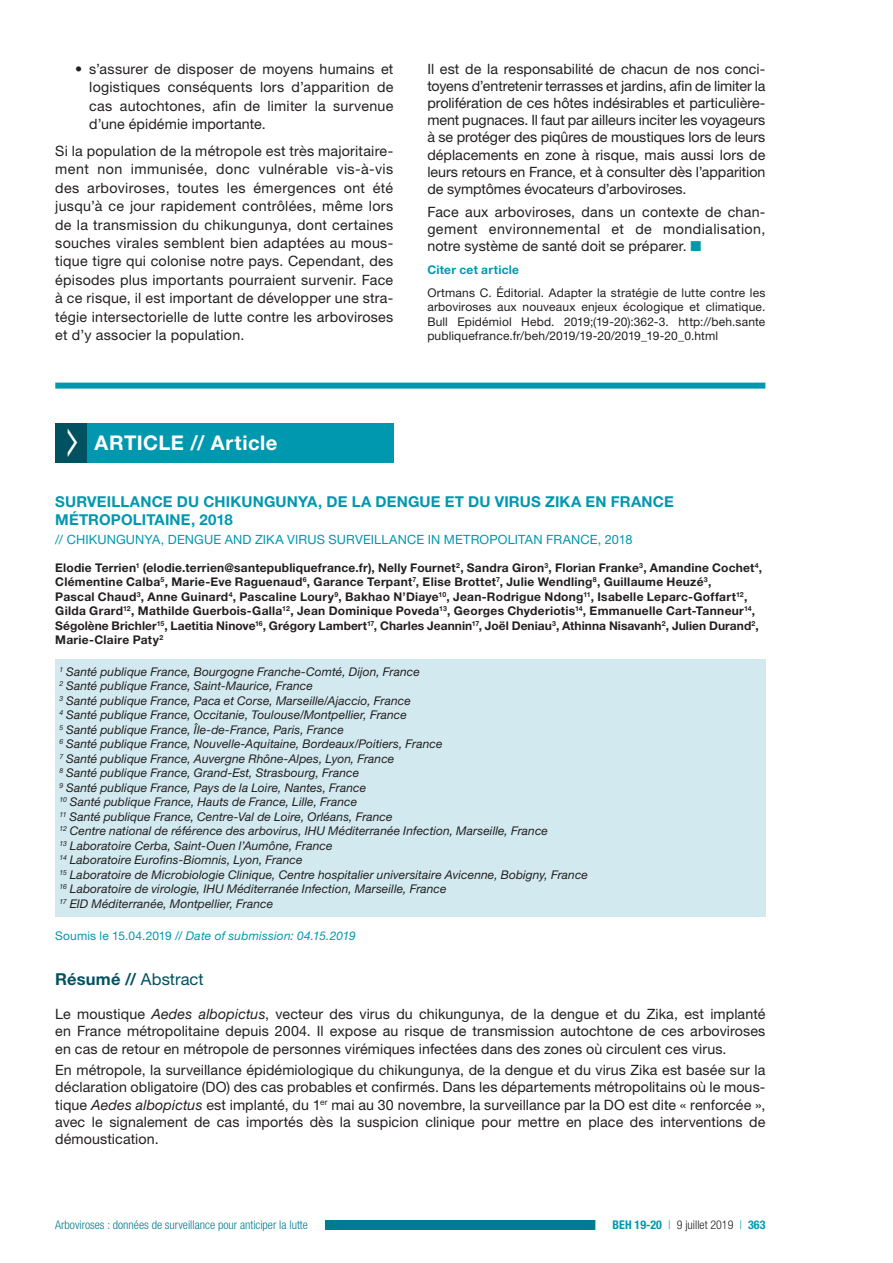
<style>
.page{position:relative;width:893px;height:1263px;background:#fff}
.page>*{position:absolute;margin:0;border:0;box-sizing:border-box;transform-origin:0 0}
.t1{font:700 20.25px "Helvetica Neue LT Std";letter-spacing:.025em;color:#fff}
.t2{font:700 16.5px "Helvetica Neue LT Std";letter-spacing:.01em;color:#005260}
.t3{font:700 15px/18.1px "Helvetica Neue LT Std";letter-spacing:.01em;color:#0098af}
.t4{font:14.25px/18.5px "Helvetica Neue LT Std";letter-spacing:.005em;color:#231f20;text-align:justify}
.t5{font:12.75px "Helvetica Neue LT Std";letter-spacing:.01em;color:#0098af}
.t6{font:italic 12px/14.5px "Helvetica Neue LT Std";letter-spacing:.005em;color:#231f20}
.t7{font:700 12px/14.5px "Helvetica Neue LT Std";letter-spacing:.02em;color:#231f20}
.t8{font:12px/14.4px "Helvetica Neue LT Std";letter-spacing:.01em;color:#231f20;text-align:justify}
.t9{font:300 condensed 12px "Helvetica Neue LT Std";color:#007c8f}
.t10{font:italic 12px "Helvetica Neue LT Std";letter-spacing:.015em;color:#0098af}
.t11{font:300 condensed 12px "Helvetica Neue LT Std";color:#231f20}
.t12{font:700 12px "Helvetica Neue LT Std";letter-spacing:.025em;color:#0098af}
.s1{color:#0098af}
.s2{font-style:normal}
.s3{font-weight:400}
.s4{font-style:italic}
.s5{font-weight:700;color:#0098af}
</style>
<div class="page">
<div style="left:55px;top:1220px;width:596px;height:10px;background:#007c8f"></div>
<div style="left:38px;top:1218px;width:287px;height:13px;background:#fff"></div>
<div style="left:595px;top:1219px;width:188px;height:12px;background:#fff"></div>
<div style="left:87px;top:423px;width:306px;height:39px;background:#0098af"></div>
<div style="left:55px;top:659px;width:710px;height:257px;background:#d2eaef"></div>
<div style="left:55px;top:383px;width:710px;height:6px;background:#0098af"></div>
<div style="left:55px;top:423px;width:32px;height:39px;background:#005260"></div>
<p class="t4" style="left:89px;top:59px;width:306px;text-indent:-14px">• s’assurer de disposer de moyens humains et logistiques conséquents lors d’apparition de cas autochtones, afin de limiter la survenue d’une épidémie importante.</p>
<p class="t4" style="left:55px;top:142px;width:340px">Si la population de la métropole est très majoritaire&shy;ment non immunisée, donc vulnérable vis-à-vis des arboviroses, toutes les émergences ont été jusqu’à ce jour rapidement contrôlées, même lors de la transmission du chikungunya, dont certaines souches virales semblent bien adaptées au mous&shy;tique tigre qui colonise notre pays. Cependant, des épisodes plus importants pourraient survenir. Face à ce risque, il est important de développer une stra&shy;tégie intersectorielle de lutte contre les arboviroses et d’y associer la population.</p>
<p class="t4" style="left:427px;top:60px;width:340px;line-height:17.1px">Il est de la responsabilité de chacun de nos conci&shy;toyens d’entretenir terrasses et jardins, afin de limiter la prolifération de ces hôtes indésirables et particulière&shy;ment pugnaces. Il faut par ailleurs inciter les voyageurs à se protéger des piqûres de moustiques lors de leurs déplacements en zone à risque, mais aussi lors de leurs retours en France, et à consulter dès l’apparition de symptômes évocateurs d’arboviroses.</p>
<p class="t4" style="left:427px;top:203px;width:340px;line-height:17.1px">Face aux arboviroses, dans un contexte de chan&shy;gement environnemental et de mondialisation, notre système de santé doit se préparer. <span class="s1">■</span></p>
<p class="t12" style="left:427px;top:262px;width:93px">Citer cet article</p>
<p class="t8" style="left:427px;top:285px;width:340px">Ortmans C. Éditorial. Adapter la stratégie de lutte contre les arboviroses aux nouveaux enjeux écologique et climatique.<br>Bull Epidémiol Hebd. 2019;(19-20):362-3. http://beh.sante publiquefrance.fr/beh/2019/19-20/2019_19-20_0.html</p>
<h1 class="t1" style="left:95px;top:430px;width:184px">ARTICLE // Article</h1>
<p class="t3" style="left:55px;top:492px;width:620px">SURVEILLANCE DU CHIKUNGUNYA, DE LA DENGUE ET DU VIRUS ZIKA EN FRANCE<br>MÉTROPOLITAINE, 2018</p>
<p class="t5" style="left:55px;top:532px;width:579px">// CHIKUNGUNYA, DENGUE AND ZIKA VIRUS SURVEILLANCE IN METROPOLITAN FRANCE, 2018</p>
<p class="t7" style="left:55px;top:560px;width:708px">Elodie Terrien<sup>1</sup> (elodie.terrien@santepubliquefrance.fr), Nelly Fournet<sup>2</sup>, Sandra Giron<sup>3</sup>, Florian Franke<sup>3</sup>, Amandine Cochet<sup>4</sup>, Clémentine Calba<sup>5</sup>, Marie-Eve Raguenaud<sup>6</sup>, Garance Terpant<sup>7</sup>, Elise Brottet<sup>7</sup>, Julie Wendling<sup>8</sup>, Guillaume Heuzé<sup>3</sup>,<br>Pascal Chaud<sup>3</sup>, Anne Guinard<sup>4</sup>, Pascaline Loury<sup>9</sup>, Bakhao N’Diaye<sup>10</sup>, Jean-Rodrigue Ndong<sup>11</sup>, Isabelle Leparc-Goffart<sup>12</sup>, Gilda Grard<sup>12</sup>, Mathilde Guerbois-Galla<sup>12</sup>, Jean Dominique Poveda<sup>13</sup>, Georges Chyderiotis<sup>14</sup>, Emmanuelle Cart-Tanneur<sup>14</sup>, Ségolène Brichler<sup>15</sup>, Laetitia Ninove<sup>16</sup>, Grégory Lambert<sup>17</sup>, Charles Jeannin<sup>17</sup>, Joël Deniau<sup>3</sup>, Athinna Nisavanh<sup>2</sup>, Julien Durand<sup>2</sup>, Marie-Claire Paty<sup>2</sup></p>
<p class="t6" style="left:60px;top:664px;width:530px"><sup>1</sup> Santé publique France, Bourgogne Franche-Comté, Dijon, France<br><sup>2</sup> Santé publique France, Saint-Maurice, France<br><sup>3</sup> Santé publique France, Paca et Corse, Marseille/Ajaccio, France<br><sup>4</sup> Santé publique France, Occitanie, Toulouse/Montpellier, France<br><sup>5</sup> Santé publique France, Île-de-France, Paris, France<br><sup>6</sup> Santé publique France, Nouvelle-Aquitaine, Bordeaux/Poitiers, France<br><sup>7</sup> Santé publique France, Auvergne Rhône-Alpes, Lyon, France<br><sup>8</sup> Santé publique France, Grand-Est, Strasbourg, France<br><sup>9</sup> Santé publique France, Pays de la Loire, Nantes, France<br><sup>10</sup> Santé publique France, Hauts de France, Lille, France<br><sup>11</sup> Santé publique France, Centre-Val de Loire, Orléans, France<br><sup>12</sup> Centre national de référence des arbovirus, IHU Méditerranée Infection, Marseille, France<br><sup>13</sup> Laboratoire Cerba, Saint-Ouen l’Aumône, France<br><sup>14</sup> Laboratoire Eurofins-Biomnis, Lyon, France<br><sup>15</sup> Laboratoire de Microbiologie Clinique, Centre hospitalier universitaire Avicenne, Bobigny, France <sup>16</sup> Laboratoire de virologie, IHU Méditerranée Infection, Marseille, France<br><sup>17</sup> EID Méditerranée, Montpellier, France</p>
<p class="t10" style="left:55px;top:928px;width:302px"><span class="s2">Soumis le 15.04.2019 //</span> Date of submission: 04.15.2019</p>
<p class="t2" style="left:55px;top:969px;width:150px">Résumé // <span class="s3">Abstract</span></p>
<p class="t4" style="left:55px;top:1005px;width:712px;line-height:17.2px">Le moustique <span class="s4">Aedes albopictus</span>, vecteur des virus du chikungunya, de la dengue et du Zika, est implanté en France métropolitaine depuis 2004. Il expose au risque de transmission autochtone de ces arboviroses en cas de retour en métropole de personnes virémiques infectées dans des zones où circulent ces virus.</p>
<p class="t4" style="left:55px;top:1061px;width:712px;line-height:17.2px">En métropole, la surveillance épidémiologique du chikungunya, de la dengue et du virus Zika est basée sur la déclaration obligatoire (DO) des cas probables et confirmés. Dans les départements métropolitains où le mous&shy;tique <span class="s4">Aedes albopictus</span> est implanté, du 1<sup>er</sup> mai au 30 novembre, la surveillance par la DO est dite « renforcée », avec le signalement de cas importés dès la suspicion clinique pour mettre en place des interventions de démoustication.</p>
<p class="t9" style="left:55px;top:1218px;width:254px">Arboviroses : données de surveillance pour anticiper la lutte</p>
<p class="t11" style="left:613px;top:1218px;width:154px"><span class="s5">BEH 19-20</span> <span class="s1">|</span> 9 juillet 2019 <span class="s1">|</span> <span class="s5">363</span></p>
</div>
